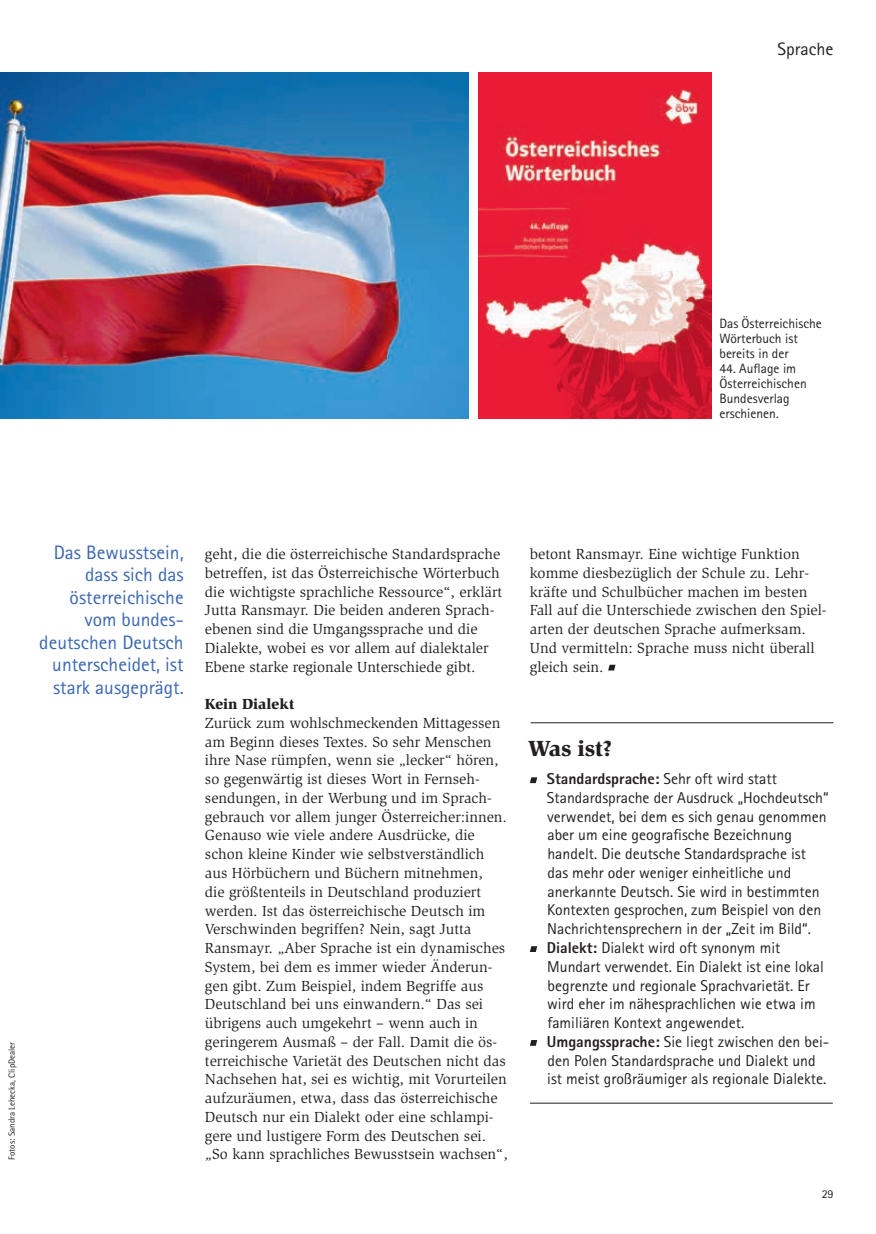
<style>
.page{position:relative;width:876px;height:1234px;background:#fff}
.page>*{position:absolute;margin:0;border:0;box-sizing:border-box;transform-origin:0 0}
.t1{font:900 22.5px "Slimbach Std";letter-spacing:-.01em;color:#231f20}
.t2{font:19.5px/22.5px "Rotis Sans Serif Pro";color:#3967b2;text-align:right}
.t3{font:18px "Rotis Sans Serif Pro";color:#231f20}
.t4{font:15.75px/18.8px "Rotis Sans Serif Pro";color:#231f20}
.t5{font:15px/18.8px "Slimbach Std";color:#231f20}
.t6{font:900 15px "Slimbach Std";color:#231f20}
.t7{font:13.5px/15px "Rotis Sans Serif Pro";color:#231f20}
.t8{font:12px "Rotis Sans Serif Pro";color:#231f20}
.t9{font:9px "Rotis Sans Serif Pro";color:#231f20}
.s1{font-weight:800}
</style>
<div class="page">
<img style="left:0;top:72px;width:468px;height:346px">
<img style="left:479px;top:72px;width:233px;height:346px">
<svg style="left:608px;top:664px;width:7px;height:6px"></svg>
<hr style="left:530px;top:1102px;width:303px;height:1px;background:#231f20">
<svg style="left:530px;top:777px;width:7px;height:6px"></svg>
<svg style="left:530px;top:946px;width:7px;height:5px"></svg>
<svg style="left:530px;top:1040px;width:7px;height:5px"></svg>
<hr style="left:530px;top:722px;width:303px;height:1px;background:#231f20">
<p class="t3" style="left:777px;top:39px;width:57px">Sprache</p>
<p class="t7" style="left:719px;top:316px;width:104px">Das Österreichische<br>Wörterbuch ist bereits in der</p>
<p class="t7" style="left:719px;top:361px;width:89px">44. Auflage im<br>Österreichischen<br>Bundesverlag erschienen.</p>
<p class="t9" style="left:6px;top:1159px;width:120px;rotate:-90deg">Fotos: Sandra Lehecka, ClipDealer</p>
<h2 class="t2" style="left:39px;top:541px;width:146px">Das Bewusstsein, dass sich das österreichische vom bundes&shy;deutschen Deutsch unterscheidet, ist stark ausgeprägt.</h2>
<p class="t5" style="left:205px;top:544px;width:299px">geht, die die österreichische Standardsprache betreffen, ist das Österreichische Wörterbuch die wichtigste sprachliche Ressource“, erklärt Jutta Ransmayr. Die beiden anderen Sprach&shy;ebenen sind die Umgangssprache und die Dialekte, wobei es vor allem auf dialektaler Ebene starke regionale Unterschiede gibt.</p>
<p class="t6" style="left:205px;top:694px;width:91px">Kein Dialekt</p>
<p class="t5" style="left:205px;top:713px;width:304px">Zurück zum wohlschmeckenden Mittagessen am Beginn dieses Textes. So sehr Menschen ihre Nase rümpfen, wenn sie „lecker“ hören, so gegenwärtig ist dieses Wort in Fernseh&shy;sendungen, in der Werbung und im Sprach-- gebrauch vor allem junger Österreicher:innen.<br>Genauso wie viele andere Ausdrücke, die schon kleine Kinder wie selbstverständlich aus Hörbüchern und Büchern mitnehmen,<br>die größtenteils in Deutschland produziert werden. Ist das österreichische Deutsch im Verschwinden begriffen? Nein, sagt Jutta Ransmayr. „Aber Sprache ist ein dynamisches System, bei dem es immer wieder Änderun&shy;gen gibt. Zum Beispiel, indem Begriffe aus Deutschland bei uns einwandern.“ Das sei übrigens auch umgekehrt – wenn auch in geringerem Ausmaß – der Fall. Damit die ös&shy;terreichische Varietät des Deutschen nicht das Nachsehen hat, sei es wichtig, mit Vorurteilen aufzuräumen, etwa, dass das österreichische Deutsch nur ein Dialekt oder eine schlampi&shy;gere und lustigere Form des Deutschen sei. „So kann sprachliches Bewusstsein wachsen“,</p>
<p class="t5" style="left:530px;top:544px;width:298px">betont Ransmayr. Eine wichtige Funktion komme diesbezüglich der Schule zu. Lehr&shy;kräfte und Schulbücher machen im besten Fall auf die Unterschiede zwischen den Spiel&shy;arten der deutschen Sprache aufmerksam.<br>Und vermitteln: Sprache muss nicht überall gleich sein.</p>
<h1 class="t1" style="left:528px;top:734px;width:86px">Was ist?</h1>
<p class="t4" style="left:547px;top:769px;width:284px"><span class="s1">Standardsprache:</span> Sehr oft wird statt Standardsprache der Ausdruck „Hochdeutsch“ verwendet, bei dem es sich genau genommen aber um eine geografische Bezeichnung handelt. Die deutsche Standardsprache ist das mehr oder weniger einheitliche und anerkannte Deutsch. Sie wird in bestimmten Kontexten gesprochen, zum Beispiel von den Nachrichtensprechern in der „Zeit im Bild“.<br><span class="s1">Dialekt:</span> Dialekt wird oft synonym mit Mundart verwendet. Ein Dialekt ist eine lokal begrenzte und regionale Sprachvarietät. Er wird eher im nähesprachlichen wie etwa im familiären Kontext angewendet.<br><span class="s1">Umgangssprache:</span> Sie liegt zwischen den bei&shy;den Polen Standardsprache und Dialekt und ist meist großräumiger als regionale Dialekte.</p>
<p class="t8" style="left:822px;top:1186px;width:13px">29</p>
</div>
